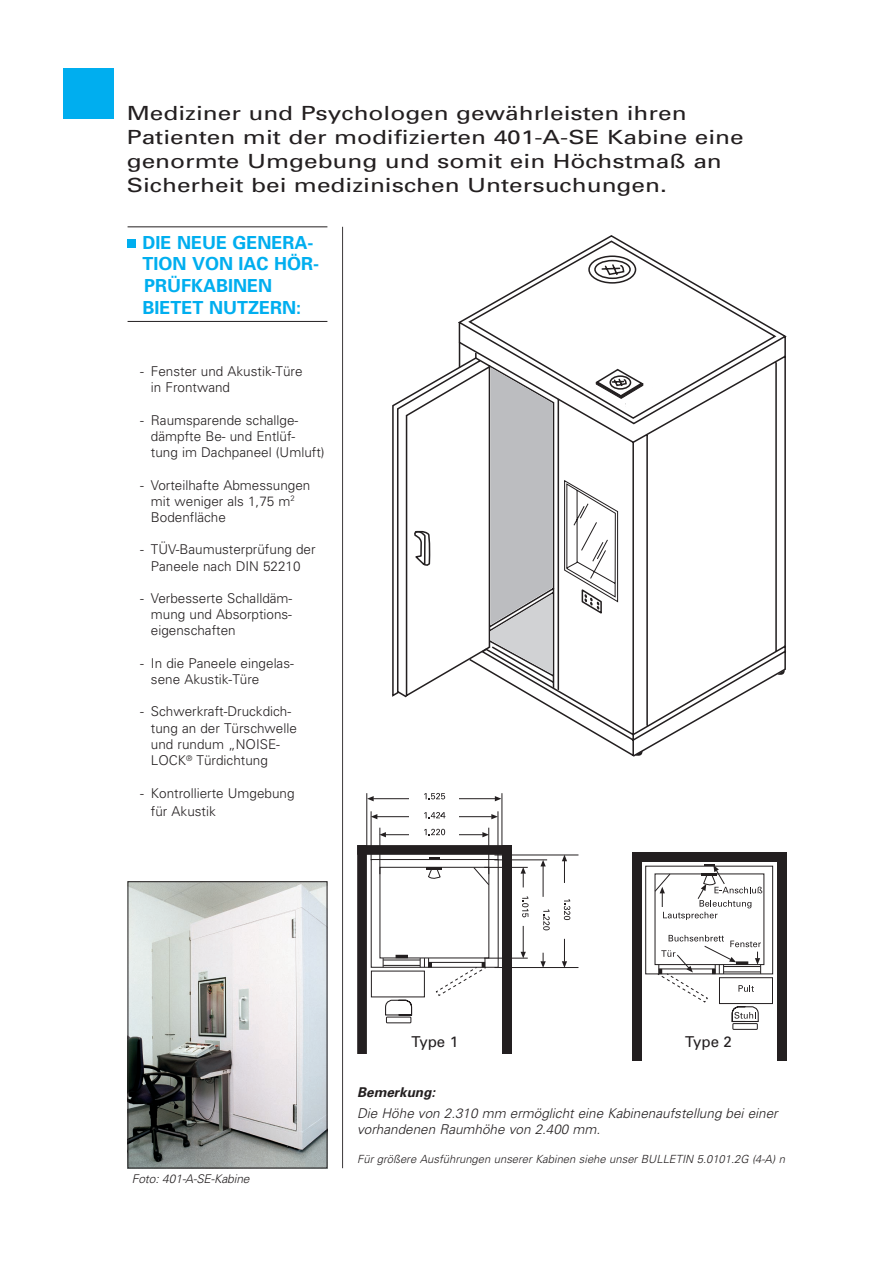
<style>
.page{position:relative;width:893px;height:1263px;background:#fff}
.page>*{position:absolute;margin:0;border:0;box-sizing:border-box;transform-origin:0 0}
.t1{font:19.5px/24px "Univers";color:#231f20;scale:1.25 1}
.Absatzformat_1{font:700 18px/21.6px "Univers";color:#00aeef}
.Absatzformat_1-2{font:15px "Univers";color:#231f20}
.Absatzformat_1-3{font:300 13.5px/16.2px "Univers";color:#231f20}
.t2{font:italic 300 13.5px/16.2px "Univers";color:#231f20}
.t3{font:italic 700 13.5px "Univers";color:#231f20}
.Absatzformat_1-4{font:italic 300 12px "Univers";letter-spacing:-.01em;color:#231f20}
.t4{font:italic 300 11.25px "Univers";color:#231f20}
</style>
<div class="page">
<div style="left:128px;top:239px;width:8px;height:8px;background:#00aeef"></div>
<hr style="left:342px;top:227px;width:1px;height:941px;background:#231f20">
<div style="left:64px;top:69px;width:50px;height:50px;background:#00aeef"></div>
<hr style="left:128px;top:226px;width:199px;height:1px;background:#231f20">
<hr style="left:128px;top:321px;width:199px;height:1px;background:#231f20">
<svg style="left:535px;top:235px;width:252px;height:522px"></svg>
<svg style="left:392px;top:394px;width:168px;height:305px"></svg>
<svg style="left:777px;top:670px;width:9px;height:6px"></svg>
<svg style="left:635px;top:751px;width:9px;height:6px"></svg>
<svg style="left:411px;top:392px;width:3px;height:173px"></svg>
<svg style="left:414px;top:263px;width:213px;height:406px"></svg>
<svg style="left:459px;top:343px;width:1px;height:24px"></svg>
<svg style="left:490px;top:367px;width:63px;height:307px;background:#bfc0c2"></svg>
<div style="left:777px;top:852px;width:10px;height:208px;background:#231f20"></div>
<div style="left:632px;top:852px;width:155px;height:9px;background:#231f20"></div>
<div style="left:632px;top:852px;width:10px;height:208px;background:#231f20"></div>
<div style="left:732px;top:1023px;width:26px;height:7px;border:1px solid #231f20"></div>
<svg style="left:645px;top:864px;width:129px;height:158px"></svg>
<div style="left:357px;top:845px;width:10px;height:209px;background:#231f20"></div>
<div style="left:357px;top:845px;width:154px;height:10px;background:#231f20"></div>
<div style="left:502px;top:845px;width:9px;height:209px;background:#231f20"></div>
<div style="left:386px;top:1016px;width:25px;height:7px;border:1px solid #231f20"></div>
<svg style="left:370px;top:857px;width:129px;height:159px"></svg>
<hr style="left:371px;top:811px;width:1px;height:49px;background:#231f20">
<hr style="left:379px;top:828px;width:1px;height:46px;background:#231f20">
<hr style="left:488px;top:828px;width:1px;height:46px;background:#231f20">
<hr style="left:498px;top:811px;width:1px;height:49px;background:#231f20">
<hr style="left:366px;top:793px;width:1px;height:60px;background:#231f20">
<hr style="left:502px;top:793px;width:1px;height:60px;background:#231f20">
<hr style="left:385px;top:834px;width:98px;height:1px;background:#231f20">
<svg style="left:482px;top:832px;width:7px;height:5px"></svg>
<svg style="left:379px;top:832px;width:7px;height:5px"></svg>
<hr style="left:377px;top:816px;width:115px;height:1px;background:#231f20">
<svg style="left:491px;top:814px;width:7px;height:5px"></svg>
<svg style="left:371px;top:814px;width:6px;height:5px"></svg>
<hr style="left:373px;top:798px;width:122px;height:1px;background:#231f20">
<svg style="left:495px;top:796px;width:6px;height:5px"></svg>
<svg style="left:367px;top:796px;width:7px;height:5px"></svg>
<div style="left:409px;top:793px;width:50px;height:48px;background:#fff"></div>
<svg style="left:424px;top:793px;width:21px;height:6px"></svg>
<svg style="left:424px;top:829px;width:21px;height:6px"></svg>
<hr style="left:494px;top:967px;width:84px;height:1px;background:#231f20">
<hr style="left:494px;top:855px;width:84px;height:1px;background:#231f20">
<hr style="left:494px;top:859px;width:53px;height:1px;background:#231f20">
<hr style="left:484px;top:867px;width:44px;height:1px;background:#231f20">
<hr style="left:484px;top:958px;width:44px;height:1px;background:#231f20">
<hr style="left:564px;top:861px;width:1px;height:101px;background:#231f20">
<svg style="left:562px;top:961px;width:5px;height:6px"></svg>
<svg style="left:562px;top:855px;width:5px;height:6px"></svg>
<hr style="left:543px;top:866px;width:1px;height:96px;background:#231f20">
<svg style="left:540px;top:961px;width:6px;height:6px"></svg>
<svg style="left:540px;top:860px;width:6px;height:6px"></svg>
<hr style="left:523px;top:873px;width:1px;height:79px;background:#231f20">
<svg style="left:521px;top:952px;width:5px;height:6px"></svg>
<svg style="left:521px;top:867px;width:5px;height:7px"></svg>
<div style="left:560px;top:883px;width:12px;height:56px;background:#fff"></div>
<div style="left:536px;top:897px;width:13px;height:56px;background:#fff"></div>
<div style="left:519px;top:887px;width:10px;height:39px;background:#fff"></div>
<svg style="left:522px;top:896px;width:7px;height:21px"></svg>
<svg style="left:543px;top:909px;width:7px;height:21px"></svg>
<svg style="left:564px;top:899px;width:6px;height:21px"></svg>
<img style="left:130px;top:883px;width:195px;height:283px">
<div style="left:128px;top:881px;width:199px;height:287px;border:1px solid #231f20"></div>
<svg style="left:587px;top:255px;width:84px;height:159px"></svg>
<svg style="left:564px;top:479px;width:55px;height:136px"></svg>
<svg style="left:424px;top:812px;width:21px;height:6px"></svg>
<p class="t1" style="left:127px;top:102px;width:495px">Mediziner und Psychologen gewährleisten ihren Patienten mit der modifizierten 401-A-SE Kabine eine genormte Umgebung und somit ein Höchstmaß an Sicherheit bei medizinischen Untersuchungen.</p>
<p class="Absatzformat_1" style="left:143px;top:232px;width:178px">DIE NEUE GENERA-<br>TION VON IAC HÖR-</p>
<p class="Absatzformat_1" style="left:143px;top:275px;width:160px">PRÜFKABINEN<br>BIETET NUTZERN:</p>
<p class="Absatzformat_1-3" style="left:151px;top:363px;width:153px;text-indent:-11px">- Fenster und Akustik-Türe in Frontwand</p>
<p class="Absatzformat_1-3" style="left:151px;top:412px;width:175px;text-indent:-11px">- Raumsparende schallge&shy;dämpfte Be- und Entlüf&shy;tung im Dachpaneel (Umluft)</p>
<p class="Absatzformat_1-3" style="left:151px;top:477px;width:161px;text-indent:-11px">- Vorteilhafte Abmessungen mit weniger als 1,75 m<sup>2<br></sup>Bodenfläche</p>
<p class="Absatzformat_1-3" style="left:140px;top:542px;width:177px;text-align:center">- TÜV-Baumusterprüfung der<br>Paneele nach DIN 52210</p>
<p class="Absatzformat_1-3" style="left:151px;top:590px;width:143px;text-align:justify;text-indent:-11px">- Verbesserte Schalldäm&shy;mung und Absorptions&shy;eigenschaften</p>
<p class="Absatzformat_1-3" style="left:151px;top:655px;width:144px;text-indent:-11px">- In die Paneele eingelas&shy;sene Akustik-Türe</p>
<p class="Absatzformat_1-3" style="left:151px;top:704px;width:147px;text-indent:-11px">- Schwerkraft-Druckdich&shy;tung an der Türschwelle und rundum „NOISE-<br>LOCK<sup>®</sup> Türdichtung</p>
<p class="Absatzformat_1-3" style="left:151px;top:784px;width:145px;line-height:18px;text-indent:-11px">- Kontrollierte Umgebung für Akustik</p>
<p class="Absatzformat_1-4" style="left:132px;top:1171px;width:119px">Foto: 401-A-SE-Kabine</p>
<p class="Absatzformat_1-2" style="left:411px;top:1033px;width:48px">Type 1</p>
<p class="Absatzformat_1-2" style="left:685px;top:1033px;width:48px">Type 2</p>
<p class="t3" style="left:357px;top:1084px;width:80px">Bemerkung:</p>
<p class="t2" style="left:357px;top:1105px;width:422px">Die Höhe von 2.310 mm ermöglicht eine Kabinenaufstellung bei einer vorhandenen Raumhöhe von 2.400 mm.</p>
<p class="t4" style="left:357px;top:1153px;width:429px">Für größere Ausführungen unserer Kabinen siehe unser BULLETIN 5.0101.2G (4-A) n</p>
</div>
